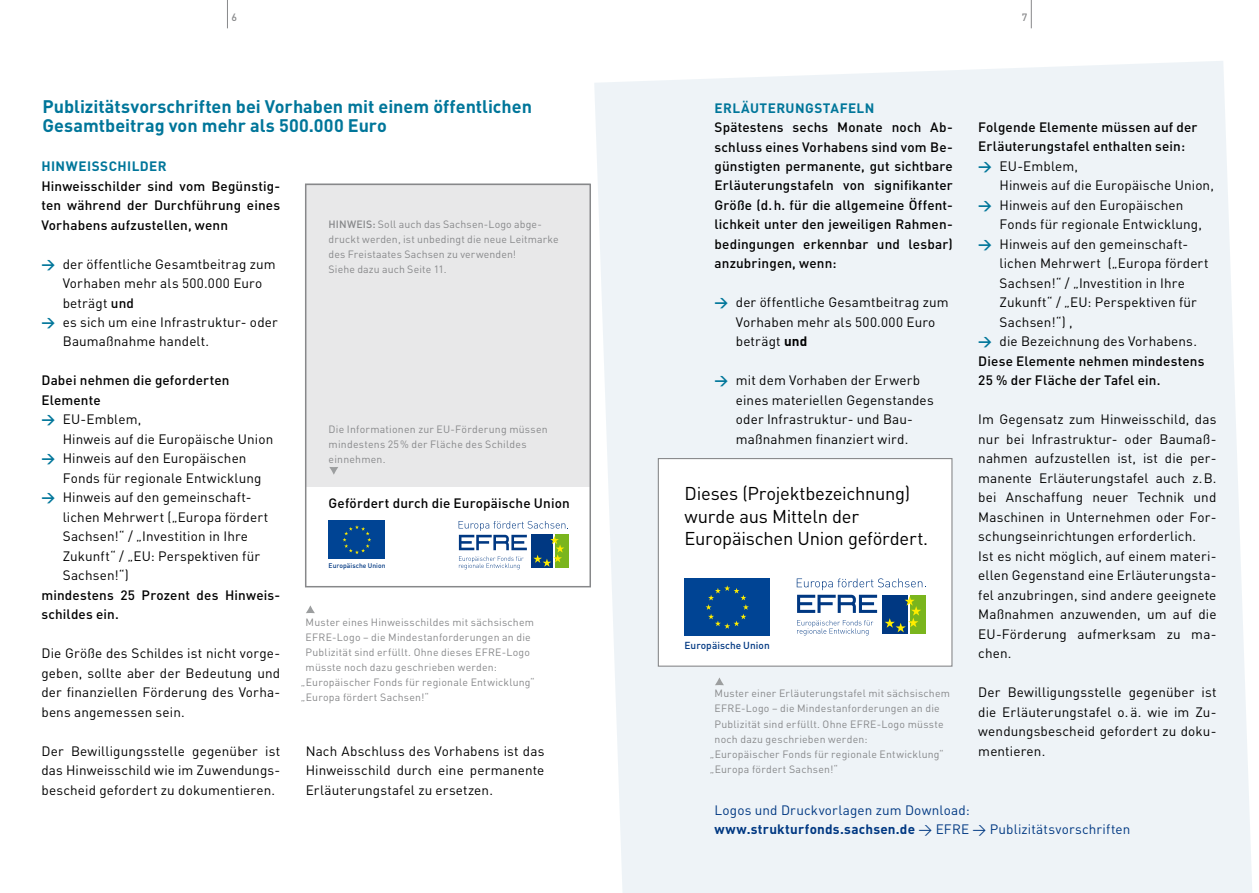
<style>
.page{position:relative;width:1259px;height:893px;background:#fff}
.page>*{position:absolute;margin:0;border:0;box-sizing:border-box;transform-origin:0 0}
.t1{font:18.3px/22.5px "DIN";letter-spacing:-.015em;color:#000}
.t2{font:700 18px/19.5px "DIN";color:#00769a}
.t3{font:13.5px/19.5px "DIN";letter-spacing:.01em;color:#000}
.t4{font:500 13.5px/19.5px "DIN";letter-spacing:.01em;color:#000}
.t5{font:13.5px/19.5px "DIN";letter-spacing:.015em;color:#003882}
.t6{font:700 13.5px "DIN";letter-spacing:.085em;color:#00769a}
.t7{font:10.5px/15px "DIN";letter-spacing:.02em;color:#87888a}
.t8{font:500 10.5px "DIN";color:#87888a}
.t9{font:500 10.05px "DIN";letter-spacing:.005em;color:#003882}
.t10{font:500 6.75px "DIN";letter-spacing:.005em;color:#003882}
.s1{font-weight:700;color:#00769a}
.s2{font-weight:500}
.s3{font-weight:400}
.s4{font-weight:700}
</style>
<div class="page">
<div style="left:594px;top:61px;width:658px;height:832px;background:#eef3f7"></div>
<div style="left:658px;top:458px;width:294px;height:209px;background:#fff;border:1px solid #87888a"></div>
<div style="left:684px;top:578px;width:86px;height:58px;background:#004494"></div>
<svg style="left:705px;top:585px;width:44px;height:44px"></svg>
<svg style="left:796px;top:578px;width:129px;height:57px"></svg>
<svg style="left:227px;top:0;width:1px;height:28px"></svg>
<svg style="left:1031px;top:0;width:1px;height:28px"></svg>
<svg style="left:306px;top:605px;width:9px;height:8px"></svg>
<div style="left:306px;top:184px;width:284px;height:303px;background:#e8e8e9"></div>
<div style="left:305px;top:184px;width:286px;height:403px;border:2px solid #87888a"></div>
<svg style="left:458px;top:521px;width:110px;height:48px"></svg>
<div style="left:329px;top:521px;width:56px;height:38px;background:#004494"></div>
<svg style="left:343px;top:525px;width:28px;height:29px"></svg>
<svg style="left:329px;top:467px;width:9px;height:8px"></svg>
<svg style="left:715px;top:677px;width:9px;height:8px"></svg>
<p class="t8" style="left:231px;top:11px;width:7px">6</p>
<p class="t8" style="left:1021px;top:11px;width:7px">7</p>
<h2 class="t2" style="left:43px;top:95px;width:491px">Publizitätsvorschriften bei Vorhaben mit einem öffentlichen<br>Gesamtbeitrag von mehr als 500.000 Euro</h2>
<p class="t6" style="left:41px;top:157px;width:127px">H inweisschilder</p>
<p class="t4" style="left:41px;top:175px;width:240px;text-align:justify">Hinweisschilder sind vom Begünstig&shy;ten während der Durchführung eines Vorhabens aufzustellen, wenn</p>
<p class="t3" style="left:41px;top:254px;width:236px"><span class="s1">&gt;</span> der öffentliche Gesamtbeitrag zum</p>
<p class="t3" style="left:63px;top:273px;width:201px">Vorhaben mehr als 500.000 Euro</p>
<p class="t3" style="left:63px;top:293px;width:73px">beträgt <span class="s2">und</span></p>
<p class="t3" style="left:41px;top:312px;width:238px"><span class="s1">&gt;</span> es sich um eine Infrastruktur- oder</p>
<p class="t3" style="left:63px;top:332px;width:148px">Baumaßnahme handelt.</p>
<p class="t4" style="left:41px;top:370px;width:190px">Dabei nehmen die geforderten<br>Elemente<br><span class="s1">&gt;</span> <span class="s3">EU-Emblem,</span></p>
<p class="t3" style="left:41px;top:429px;width:233px;text-indent:21px">Hinweis auf die Europäische Union <span class="s1">&gt;</span> Hinweis auf den Europäischen</p>
<p class="t3" style="left:63px;top:468px;width:200px">Fonds für regionale Entwicklung</p>
<p class="t3" style="left:41px;top:488px;width:211px"><span class="s1">&gt;</span> Hinweis auf den gemeinschaft-</p>
<p class="t3" style="left:63px;top:507px;width:207px">lichen Mehrwert („Europa fördert</p>
<p class="t3" style="left:63px;top:527px;width:187px">Sachsen!“ / „Investition in Ihre</p>
<p class="t3" style="left:63px;top:546px;width:199px">Zukunft“ / „EU: Perspektiven für</p>
<p class="t3" style="left:63px;top:566px;width:68px">Sachsen!“)</p>
<p class="t4" style="left:41px;top:585px;width:240px">mindestens 25 Prozent des Hinweis&shy;schildes ein.</p>
<p class="t3" style="left:41px;top:644px;width:240px;text-align:justify">Die Größe des Schildes ist nicht vorge&shy;geben, sollte aber der Bedeutung und der finanziellen Förderung des Vorha&shy;bens angemessen sein.</p>
<p class="t3" style="left:41px;top:741px;width:240px;text-align:justify">Der Bewilligungsstelle gegenüber ist das Hinweisschild wie im Zuwendungs&shy;bescheid gefordert zu dokumentieren.</p>
<p class="t3" style="left:306px;top:741px;width:240px;text-align:justify">Nach Abschluss des Vorhabens ist das Hinweisschild durch eine permanente Erläuterungstafel zu ersetzen.</p>
<p class="t7" style="left:329px;top:216px;width:231px;text-indent:44px"><span class="s2">:</span> Soll auch das Sachsen-Logo abge&shy;druckt werden, ist unbedingt die neue Leitmarke des Freistaates Sachsen zu verwenden!<br>Siehe dazu auch Seite 11.</p>
<p class="t8" style="left:329px;top:217px;width:15px">Hinweis</p>
<p class="t7" style="left:329px;top:421px;width:221px">Die Informationen zur EU-Förderung müssen mindestens 25% der Fläche des Schildes einnehmen.</p>
<p class="t4" style="left:329px;top:493px;width:243px">Gefördert durch die Europäische Union</p>
<p class="t10" style="left:329px;top:561px;width:58px">Europäische Union</p>
<p class="t7" style="left:305px;top:614px;width:230px">Muster eines Hinweisschildes mit sächsischem</p>
<p class="t7" style="left:305px;top:629px;width:227px">EFRE-Logo – die Mindestanforderungen an die</p>
<p class="t7" style="left:305px;top:645px;width:226px">Publizität sind erfüllt. Ohne dieses EFRE-Logo</p>
<p class="t7" style="left:305px;top:660px;width:193px">müsste noch dazu geschrieben werden:</p>
<p class="t7" style="left:301px;top:675px;width:235px">„Europäischer Fonds für regionale Entwicklung“</p>
<p class="t7" style="left:301px;top:690px;width:130px">„Europa fördert Sachsen!“</p>
<p class="t6" style="left:714px;top:99px;width:161px">Erläuterungstafeln</p>
<p class="t4" style="left:714px;top:117px;width:240px;text-align:justify">Spätestens sechs Monate noch Ab&shy;schluss eines Vorhabens sind vom Be&shy;günstigten permanente, gut sichtbare Erläuterungstafeln von signifikanter Größe (d.h. für die allgemeine Öffent&shy;lichkeit unter den jeweiligen Rahmen&shy;bedingungen erkennbar und lesbar) anzubringen, wenn:</p>
<p class="t3" style="left:736px;top:293px;width:214px;text-indent:-21px"><span class="s1">&gt;</span> der öffentliche Gesamtbeitrag zum<br>Vorhaben mehr als 500.000 Euro beträgt <span class="s4">und</span></p>
<p class="t3" style="left:736px;top:371px;width:199px;text-indent:-21px"><span class="s1">&gt;</span> mit dem Vorhaben der Erwerb eines materiellen Gegenstandes oder Infrastruktur- und Bau&shy;maßnahmen finanziert wird.</p>
<h1 class="t1" style="left:684px;top:482px;width:245px">Dieses (Projektbezeichnung) wurde aus Mitteln der<br>Europäischen Union gefördert.</h1>
<p class="t9" style="left:684px;top:639px;width:87px">Europäische Union</p>
<p class="t7" style="left:714px;top:686px;width:237px">Muster einer Erläuterungstafel mit sächsischem</p>
<p class="t7" style="left:714px;top:701px;width:227px">EFRE-Logo – die Mindestanforderungen an die</p>
<p class="t7" style="left:714px;top:716px;width:231px">Publizität sind erfüllt. Ohne EFRE-Logo müsste</p>
<p class="t7" style="left:714px;top:731px;width:154px">noch dazu geschrieben werden:</p>
<p class="t7" style="left:710px;top:746px;width:235px">„Europäischer Fonds für regionale Entwicklung“</p>
<p class="t7" style="left:710px;top:761px;width:130px">„Europa fördert Sachsen!“</p>
<p class="t4" style="left:978px;top:117px;width:221px">Folgende Elemente müssen auf der<br>Erläuterungstafel enthalten sein: <span class="s1">&gt;</span> <span class="s3">EU-Emblem,</span></p>
<p class="t3" style="left:978px;top:176px;width:237px;text-indent:21px">Hinweis auf die Europäische Union, <span class="s1">&gt;</span> Hinweis auf den Europäischen</p>
<p class="t3" style="left:978px;top:215px;width:225px;text-indent:21px">Fonds für regionale Entwicklung, <span class="s1">&gt;</span> Hinweis auf den gemeinschaft-</p>
<p class="t3" style="left:999px;top:254px;width:210px">lichen Mehrwert („Europa fördert</p>
<p class="t3" style="left:999px;top:273px;width:187px">Sachsen!“ / „Investition in Ihre</p>
<p class="t3" style="left:999px;top:293px;width:199px">Zukunft“ / „EU: Perspektiven für</p>
<p class="t3" style="left:999px;top:312px;width:75px">Sachsen!“) ,</p>
<p class="t3" style="left:978px;top:331px;width:220px"><span class="s1">&gt;</span> die Bezeichnung des Vorhabens.</p>
<p class="t4" style="left:978px;top:351px;width:228px">Diese Elemente nehmen mindestens</p>
<p class="t4" style="left:978px;top:370px;width:184px">25 % der Fläche der Tafel ein.</p>
<p class="t3" style="left:978px;top:409px;width:240px">Im Gegensatz zum Hinweisschild, das nur bei Infrastruktur- oder Baumaß&shy;nahmen aufzustellen ist, ist die per&shy;manente Erläuterungstafel auch z.B. bei Anschaffung neuer Technik und Maschinen in Unternehmen oder For&shy;schungseinrichtungen erforderlich.<br>Ist es nicht möglich, auf einem materi&shy;ellen Gegenstand eine Erläuterungsta&shy;fel anzubringen, sind andere geeignete Maßnahmen anzuwenden, um auf die EU-Förderung aufmerksam zu ma&shy;chen.</p>
<p class="t3" style="left:978px;top:682px;width:240px;text-align:justify">Der Bewilligungsstelle gegenüber ist die Erläuterungstafel o. ä. wie im Zu&shy;wendungsbescheid gefordert zu doku&shy;mentieren.</p>
<p class="t5" style="left:714px;top:800px;width:417px">Logos und Druckvorlagen zum Download: <span class="s4">www.strukturfonds.sachsen.de</span> &gt; EFRE &gt; Publizitätsvorschriften</p>
</div>
